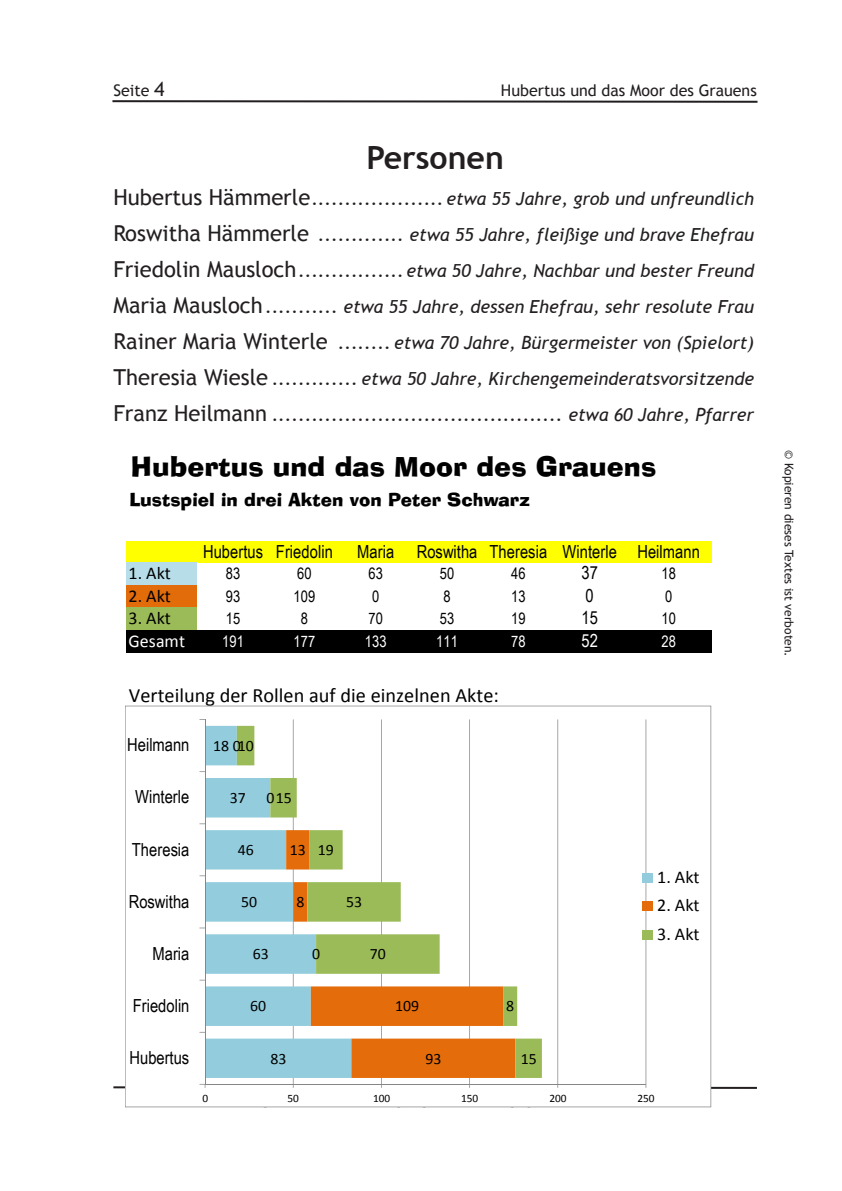
<style>
.page{position:relative;width:842px;height:1191px;background:#fff}
.page>*{position:absolute;margin:0;border:0;box-sizing:border-box;transform-origin:0 0}
.Akt{font:700 32px "Trebuchet MS";color:#231f20}
.t1{font:27px "Ad Lib BT";color:#000}
.t2{font:20.4px "Calibri";letter-spacing:.005em;color:#000}
.Rollen{font:italic 18px/36px "Trebuchet MS";color:#231f20}
.t3{font:18px "Arial Narrow";letter-spacing:.005em;color:#000}
.t4{font:18px "Ad Lib BT";letter-spacing:.005em;color:#000}
.t5{font:18px "Calibri";color:#000}
.t6{font:18px "Calibri";color:#fff}
.t7{font:18px "Arial Narrow";color:#fff}
.t8{font:16px "Trebuchet MS";color:#231f20}
.t9{font:15.8px "Calibri";color:#000}
.t10{font:15.8px "Arial Narrow";letter-spacing:.005em;color:#000}
.t11{font:15.8px "Arial Narrow";letter-spacing:.005em;color:#fff}
.t12{font:12px "Trebuchet MS";color:#231f20}
.t13{font:11.4px "Calibri";letter-spacing:-.005em;color:#000}
.s1{font-size:20px}
.s2{font-style:normal;font-size:22px}
</style>
<div class="page">
<hr style="left:113px;top:1086px;width:644px;height:3px;background:#231f20">
<hr style="left:112px;top:100px;width:645px;height:3px;background:#231f20">
<div style="left:126px;top:540px;width:585px;height:22px;background:#ff0"></div>
<div style="left:126px;top:562px;width:71px;height:23px;background:#b7dee8"></div>
<div style="left:126px;top:585px;width:71px;height:22px;background:#e26b0a"></div>
<div style="left:126px;top:607px;width:71px;height:23px;background:#9bbb59"></div>
<div style="left:126px;top:630px;width:585px;height:22px;background:#000"></div>
<svg style="left:125px;top:705px;width:586px;height:402px"></svg>
<p class="t8" style="left:113px;top:81px;width:53px">Seite <span class="s1">4</span></p>
<p class="t8" style="left:501px;top:81px;width:257px">Hubertus und das Moor des Grauens</p>
<p class="Akt" style="left:366px;top:138px;width:139px">Personen</p>
<p class="Rollen" style="left:113px;top:181px;width:642px"><span class="s2">Hubertus Hämmerle</span>.................... etwa 55 Jahre, grob und unfreundlich</p>
<p class="Rollen" style="left:113px;top:217px;width:642px"><span class="s2">Roswitha Hämmerle</span> ............. etwa 55 Jahre, fleißige und brave Ehefrau</p>
<p class="Rollen" style="left:113px;top:253px;width:642px"><span class="s2">Friedolin Mausloch</span>................etwa 50 Jahre, Nachbar und bester Freund</p>
<p class="Rollen" style="left:113px;top:289px;width:642px"><span class="s2">Maria Mausloch</span>........... etwa 55 Jahre, dessen Ehefrau, sehr resolute Frau</p>
<p class="Rollen" style="left:113px;top:325px;width:642px"><span class="s2">Rainer Maria Winterle</span> ........ etwa 70 Jahre, Bürgermeister von (Spielort)<br><span class="s2">Theresia Wiesle</span> ............. etwa 50 Jahre, Kirchengemeinderatsvorsitzende</p>
<p class="Rollen" style="left:113px;top:397px;width:642px"><span class="s2">Franz Heilmann</span> ............................................ etwa 60 Jahre, Pfarrer</p>
<p class="t1" style="left:131px;top:449px;width:527px">Hubertus und das Moor des Grauens</p>
<p class="t4" style="left:129px;top:488px;width:402px">Lustspiel in drei Akten von Peter Schwarz</p>
<p class="t3" style="left:203px;top:538px;width:131px">Hubertus Friedolin</p>
<p class="t3" style="left:357px;top:538px;width:344px">Maria Roswitha Theresia Winterle Heilmann</p>
<p class="t5" style="left:129px;top:562px;width:44px">1. Akt</p>
<p class="t10" style="left:226px;top:562px;width:16px">83</p>
<p class="t10" style="left:297px;top:562px;width:16px">60</p>
<p class="t10" style="left:368px;top:562px;width:16px">63</p>
<p class="t10" style="left:440px;top:562px;width:16px">50</p>
<p class="t10" style="left:511px;top:562px;width:16px">46</p>
<p class="t3" style="left:581px;top:559px;width:18px">37</p>
<p class="t10" style="left:661px;top:562px;width:16px">18</p>
<p class="t5" style="left:129px;top:584px;width:44px">2. Akt</p>
<p class="t10" style="left:226px;top:584px;width:16px">93</p>
<p class="t10" style="left:294px;top:584px;width:23px">109</p>
<p class="t10" style="left:372px;top:584px;width:9px">0</p>
<p class="t10" style="left:443px;top:584px;width:9px">8</p>
<p class="t10" style="left:511px;top:584px;width:16px">13</p>
<p class="t3" style="left:586px;top:582px;width:10px">0</p>
<p class="t10" style="left:665px;top:584px;width:9px">0</p>
<p class="t5" style="left:129px;top:607px;width:44px">3. Akt</p>
<p class="t10" style="left:226px;top:607px;width:16px">15</p>
<p class="t10" style="left:301px;top:607px;width:9px">8</p>
<p class="t10" style="left:368px;top:607px;width:16px">70</p>
<p class="t10" style="left:440px;top:607px;width:16px">53</p>
<p class="t10" style="left:511px;top:607px;width:16px">19</p>
<p class="t3" style="left:581px;top:604px;width:18px">15</p>
<p class="t10" style="left:661px;top:607px;width:16px">10</p>
<p class="t6" style="left:129px;top:629px;width:58px">Gesamt</p>
<p class="t11" style="left:222px;top:629px;width:23px">191</p>
<p class="t11" style="left:294px;top:629px;width:23px">177</p>
<p class="t11" style="left:365px;top:629px;width:23px">133</p>
<p class="t11" style="left:436px;top:629px;width:23px">111</p>
<p class="t11" style="left:511px;top:629px;width:16px">78</p>
<p class="t7" style="left:581px;top:627px;width:18px">52</p>
<p class="t11" style="left:661px;top:629px;width:16px">28</p>
<p class="t2" style="left:129px;top:682px;width:371px">Verteilung der Rollen auf die einzelnen Akte:</p>
<p class="t3" style="left:127px;top:732px;width:64px">Heilmann</p>
<p class="t3" style="left:135px;top:784px;width:56px">Winterle</p>
<p class="t9" style="left:238px;top:735px;width:18px">10</p>
<p class="t9" style="left:213px;top:735px;width:29px">180</p>
<p class="t9" style="left:230px;top:787px;width:18px">37</p>
<p class="t9" style="left:266px;top:787px;width:27px">015</p>
<p class="t3" style="left:132px;top:836px;width:59px">Theresia</p>
<p class="t9" style="left:238px;top:840px;width:18px">46</p>
<p class="t9" style="left:290px;top:840px;width:18px">13</p>
<p class="t9" style="left:318px;top:840px;width:18px">19</p>
<p class="t3" style="left:129px;top:888px;width:62px">Roswitha</p>
<p class="t9" style="left:241px;top:892px;width:18px">50</p>
<p class="t9" style="left:296px;top:892px;width:10px">8</p>
<p class="t9" style="left:346px;top:892px;width:18px">53</p>
<p class="t5" style="left:657px;top:865px;width:44px">1. Akt</p>
<p class="t5" style="left:657px;top:894px;width:44px">2. Akt</p>
<p class="t5" style="left:657px;top:922px;width:44px">3. Akt</p>
<p class="t3" style="left:153px;top:940px;width:38px">Maria</p>
<p class="t9" style="left:253px;top:944px;width:18px">63</p>
<p class="t9" style="left:312px;top:944px;width:10px">0</p>
<p class="t9" style="left:370px;top:944px;width:18px">70</p>
<p class="t3" style="left:133px;top:992px;width:58px">Friedolin</p>
<p class="t9" style="left:250px;top:996px;width:18px">60</p>
<p class="t9" style="left:395px;top:996px;width:26px">109</p>
<p class="t9" style="left:506px;top:996px;width:10px">8</p>
<p class="t3" style="left:129px;top:1044px;width:61px">Hubertus</p>
<p class="t9" style="left:270px;top:1048px;width:18px">83</p>
<p class="t9" style="left:426px;top:1048px;width:18px">93</p>
<p class="t9" style="left:521px;top:1048px;width:18px">15</p>
<p class="t13" style="left:202px;top:1091px;width:7px">0</p>
<p class="t13" style="left:288px;top:1091px;width:13px">50</p>
<p class="t13" style="left:373px;top:1091px;width:19px">100</p>
<p class="t13" style="left:461px;top:1091px;width:19px">150</p>
<p class="t13" style="left:549px;top:1091px;width:19px">200</p>
<p class="t13" style="left:637px;top:1091px;width:19px">250</p>
<p class="t12" style="left:796px;top:450px;width:208px;rotate:90deg">© Kopieren dieses Textes ist verboten.</p>
</div>
